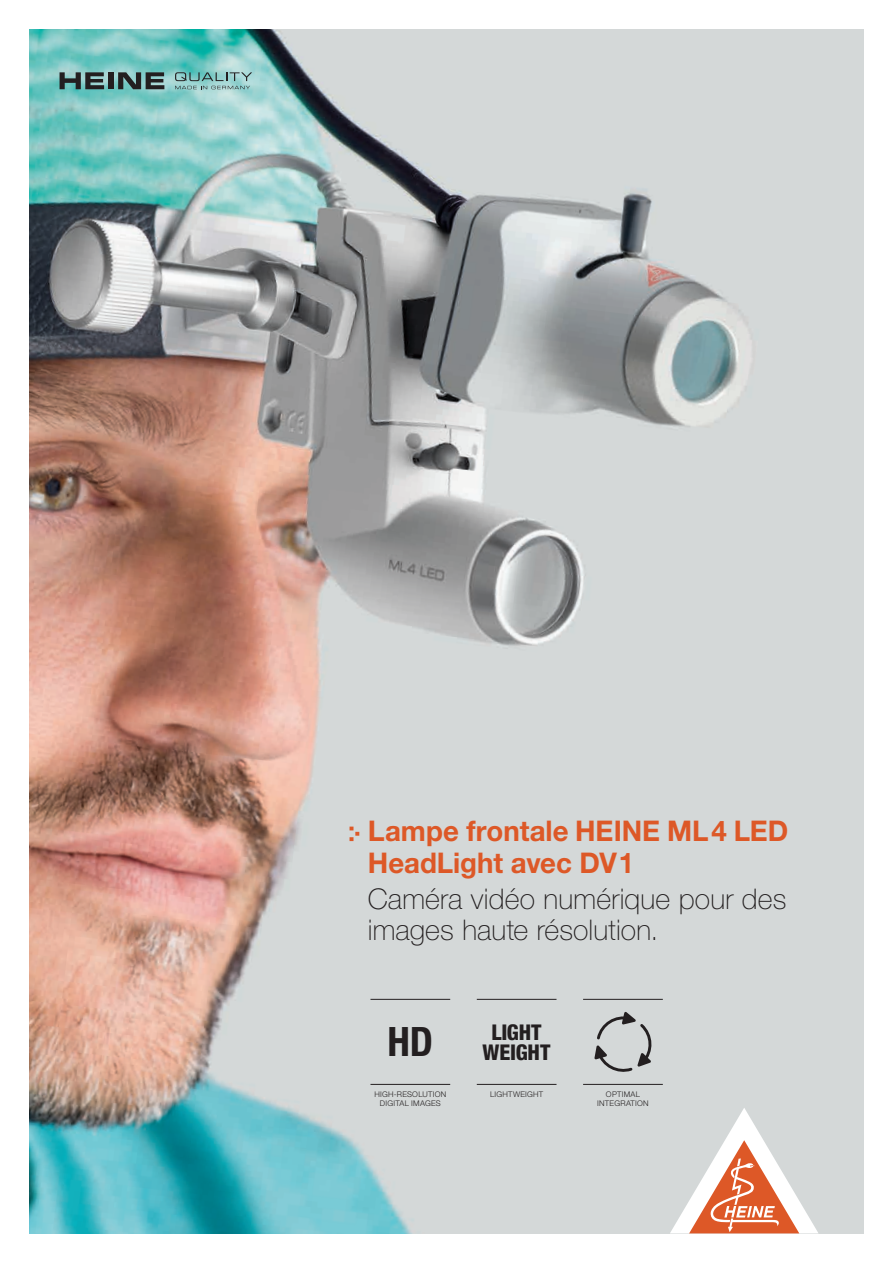
<style>
.page{position:relative;width:893px;height:1263px;background:#fff}
.page>*{position:absolute;margin:0;border:0;box-sizing:border-box;transform-origin:0 0}
.t1{font:700 condensed 40.5px "Helvetica Neue LT Std";color:#231f20}
.t2{font:100 28.5px/31.5px "Helvetica Neue LT Std";letter-spacing:.005em;color:#231f20}
.t3{font:700 28.5px/31.5px "Helvetica Neue LT Std";color:#dd5827}
.t4{font:800 condensed 21.75px/20.1px "Helvetica Neue LT Std";color:#231f20;text-align:center}
.t5{font:300 7.8px/9.3px "Helvetica Neue LT Std";letter-spacing:.03em;color:#231f20;text-align:center}
</style>
<div class="page">
<img style="left:30px;top:30px;width:833px;height:1203px">
<svg style="left:60px;top:72px;width:44px;height:17px"></svg>
<div style="left:108px;top:72px;width:6px;height:17px;background:#231f20"></div>
<svg style="left:118px;top:72px;width:46px;height:17px"></svg>
<svg style="left:175px;top:72px;width:77px;height:17px"></svg>
<svg style="left:670px;top:1108px;width:149px;height:125px"></svg>
<svg style="left:350px;top:826px;width:9px;height:15px"></svg>
<hr style="left:370px;top:999px;width:80px;height:1px;background:#231f20">
<hr style="left:370px;top:1084px;width:80px;height:1px;background:#231f20">
<hr style="left:477px;top:999px;width:79px;height:1px;background:#231f20">
<hr style="left:477px;top:1084px;width:79px;height:1px;background:#231f20">
<hr style="left:583px;top:999px;width:80px;height:1px;background:#231f20">
<hr style="left:583px;top:1084px;width:80px;height:1px;background:#231f20">
<svg style="left:594px;top:1012px;width:59px;height:61px"></svg>
<h2 class="t3" style="left:368px;top:814px;width:422px">Lampe frontale HEINE ML4 LED<br>HeadLight avec DV1</h2>
<h2 class="t2" style="left:368px;top:883px;width:420px">Caméra vidéo numérique pour des images haute résolution.</h2>
<h1 class="t1" style="left:387px;top:1017px;width:47px">HD</h1>
<h3 class="t4" style="left:483px;top:1021px;width:69px">LIGHT<br>WEIGHT</h3>
<p class="t5" style="left:374px;top:1089px;width:74px">HIGH-RESOLUTION<br>DIGITAL IMAGES</p>
<p class="t5" style="left:490px;top:1089px;width:55px">LIGHTWEIGHT</p>
<p class="t5" style="left:597px;top:1089px;width:53px">OPTIMAL<br>INTEGRATION</p>
</div>
